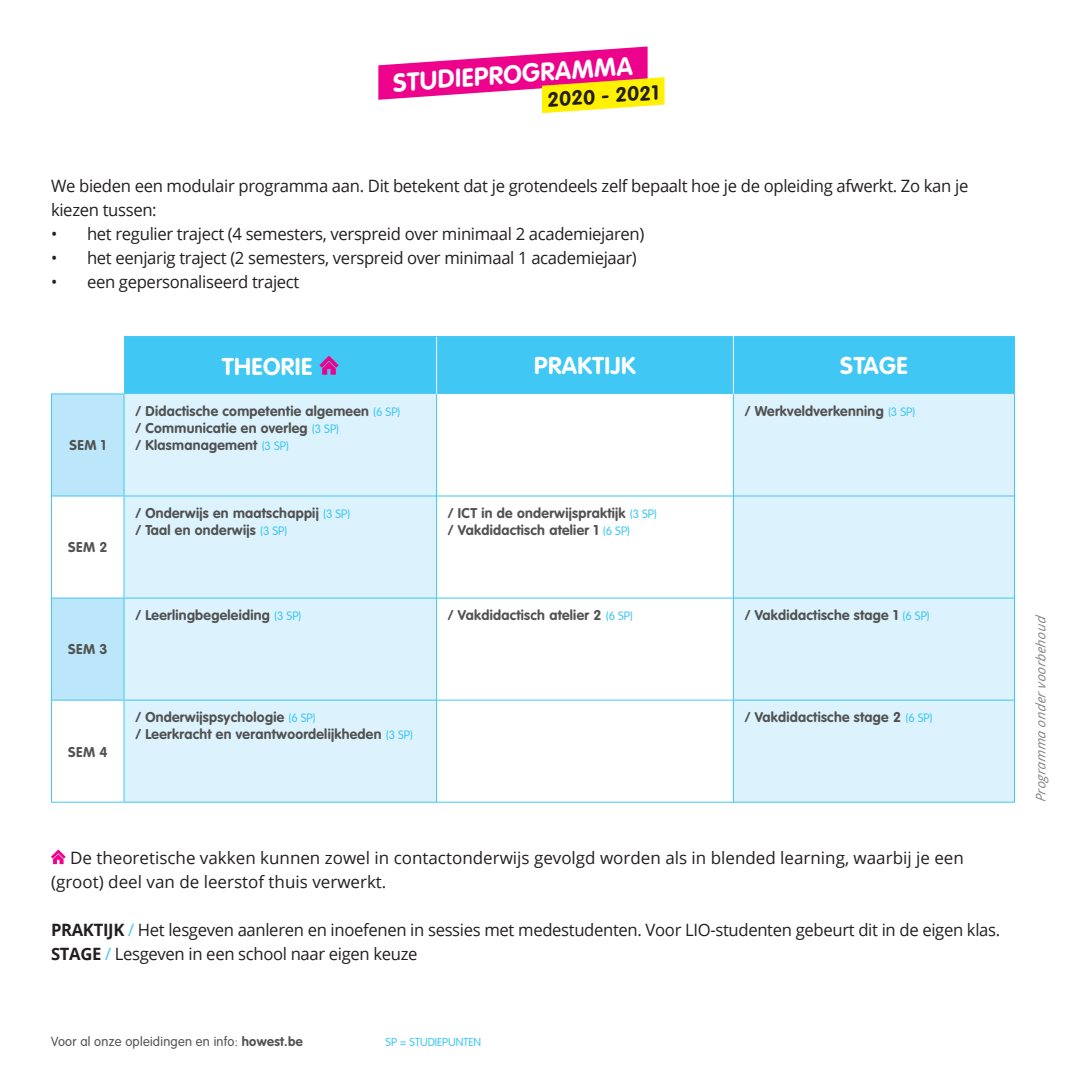
<style>
.page{position:relative;width:1066px;height:1066px;background:#fff}
.page>*{position:absolute;margin:0;border:0;box-sizing:border-box;transform-origin:0 0}
.t1{font:700 25.4px "VAG Rounded Std";color:#fff}
.t2{font:700 24px "VAG Rounded Std";letter-spacing:.02em;color:#fff}
.t3{font:700 20.2px "VAG Rounded Std";color:#231f20}
.t4{font:17px/24px "Open Sans";letter-spacing:-.02em;color:#231f20}
.t5{font:17px/24px "Open Sans";color:#231f20}
.t6{font:700 14px/16.8px "VAG Rounded Std";letter-spacing:.02em;color:#515251}
.t7{font:300 13px "VAG Rounded Std";letter-spacing:.02em;color:#515251}
.t8{font:italic 13px "Open Sans";color:#808285}
.t9{font:300 11.4px "VAG Rounded Std";color:#40c7f4}
.s1{font-weight:300;font-size:12px;color:#40c7f4}
.s2{font-weight:700}
.s3{color:#40c7f4}
</style>
<div class="page">
<div style="left:124px;top:337px;width:890px;height:57px;background:#40c7f4"></div>
<svg style="left:52px;top:394px;width:72px;height:306px"></svg>
<svg style="left:125px;top:394px;width:889px;height:408px;fill:#dcf2fc"></svg>
<hr style="left:52px;top:802px;width:72px;height:1px;background:#40c7f4">
<hr style="left:125px;top:802px;width:311px;height:1px;background:#40c7f4">
<hr style="left:734px;top:336px;width:280px;height:1px;background:#40c7f4">
<hr style="left:436px;top:337px;width:1px;height:57px;background:#fff">
<hr style="left:51px;top:598px;width:1px;height:102px;background:#40c7f4">
<hr style="left:124px;top:598px;width:1px;height:102px;background:#40c7f4">
<hr style="left:436px;top:700px;width:1px;height:103px;background:#40c7f4">
<hr style="left:1014px;top:598px;width:1px;height:102px;background:#40c7f4">
<hr style="left:733px;top:700px;width:1px;height:103px;background:#40c7f4">
<hr style="left:124px;top:336px;width:313px;height:1px;background:#40c7f4">
<hr style="left:437px;top:336px;width:296px;height:1px;background:#40c7f4">
<hr style="left:733px;top:336px;width:1px;height:58px;background:#fff">
<hr style="left:51px;top:393px;width:1px;height:103px;background:#40c7f4">
<hr style="left:52px;top:495px;width:72px;height:1px;background:#40c7f4">
<hr style="left:52px;top:597px;width:72px;height:1px;background:#40c7f4">
<hr style="left:51px;top:496px;width:1px;height:102px;background:#40c7f4">
<hr style="left:52px;top:700px;width:72px;height:1px;background:#40c7f4">
<hr style="left:51px;top:700px;width:1px;height:103px;background:#40c7f4">
<hr style="left:1014px;top:394px;width:1px;height:102px;background:#40c7f4">
<hr style="left:124px;top:496px;width:1px;height:102px;background:#40c7f4">
<hr style="left:125px;top:597px;width:311px;height:1px;background:#40c7f4">
<hr style="left:436px;top:496px;width:1px;height:102px;background:#40c7f4">
<hr style="left:436px;top:598px;width:1px;height:102px;background:#40c7f4">
<hr style="left:437px;top:700px;width:296px;height:1px;background:#40c7f4">
<hr style="left:734px;top:495px;width:280px;height:1px;background:#40c7f4">
<hr style="left:734px;top:597px;width:280px;height:1px;background:#40c7f4">
<hr style="left:733px;top:496px;width:1px;height:102px;background:#40c7f4">
<hr style="left:733px;top:598px;width:1px;height:102px;background:#40c7f4">
<hr style="left:1014px;top:496px;width:1px;height:102px;background:#40c7f4">
<hr style="left:125px;top:700px;width:311px;height:1px;background:#40c7f4">
<hr style="left:124px;top:700px;width:1px;height:103px;background:#40c7f4">
<hr style="left:437px;top:802px;width:296px;height:1px;background:#40c7f4">
<hr style="left:124px;top:393px;width:1px;height:103px;background:#40c7f4">
<hr style="left:125px;top:495px;width:311px;height:1px;background:#40c7f4">
<hr style="left:436px;top:394px;width:1px;height:102px;background:#40c7f4">
<hr style="left:733px;top:394px;width:1px;height:102px;background:#40c7f4">
<hr style="left:437px;top:495px;width:296px;height:1px;background:#40c7f4">
<hr style="left:437px;top:597px;width:296px;height:1px;background:#40c7f4">
<hr style="left:734px;top:700px;width:280px;height:1px;background:#40c7f4">
<hr style="left:1014px;top:700px;width:1px;height:103px;background:#40c7f4">
<hr style="left:52px;top:393px;width:72px;height:1px;background:#40c7f4">
<hr style="left:734px;top:802px;width:280px;height:1px;background:#40c7f4">
<hr style="left:1014px;top:336px;width:1px;height:58px;background:#40c7f4">
<svg style="left:319px;top:356px;width:19px;height:19px"></svg>
<svg style="left:51px;top:849px;width:15px;height:15px"></svg>
<svg style="left:378px;top:46px;width:287px;height:68px"></svg>
<h1 class="t1" style="left:391px;top:68px;width:242px;rotate:-4deg">STUDIEPROGRAMMA</h1>
<p class="t3" style="left:546px;top:88px;width:113px;rotate:-4deg">2020 - 2021</p>
<p class="t4" style="left:51px;top:173px;width:919px">We bieden een modulair programma aan. Dit betekent dat je grotendeels zelf bepaalt hoe je de opleiding afwerkt. Zo kan je kiezen tussen:</p>
<p class="t4" style="left:51px;top:221px;width:595px">• het regulier traject (4 semesters, verspreid over minimaal 2 academiejaren)</p>
<p class="t4" style="left:51px;top:245px;width:587px">• het eenjarig traject (2 semesters, verspreid over minimaal 1 academiejaar)</p>
<p class="t4" style="left:51px;top:269px;width:250px">• een gepersonaliseerd traject</p>
<p class="t6" style="left:69px;top:437px;width:38px">SEM 1</p>
<p class="t6" style="left:68px;top:540px;width:41px">SEM 2</p>
<p class="t6" style="left:68px;top:642px;width:41px">SEM 3</p>
<p class="t6" style="left:68px;top:744px;width:41px">SEM 4</p>
<h2 class="t2" style="left:222px;top:352px;width:91px">THEORIE</h2>
<h2 class="t2" style="left:534px;top:352px;width:103px">PRAKTIJK</h2>
<h2 class="t2" style="left:840px;top:352px;width:69px">STAGE</h2>
<p class="t6" style="left:135px;top:403px;width:267px">/ Didactische competentie algemeen <span class="s1">(6 SP) </span>/ Communicatie en overleg <span class="s1">(3 SP)<br></span>/ Klasmanagement <span class="s1">(3 SP)</span></p>
<p class="t6" style="left:745px;top:403px;width:172px">/ Werkveldverkenning <span class="s1">(3 SP)</span></p>
<p class="t6" style="left:135px;top:505px;width:216px">/ Onderwijs en maatschappij <span class="s1">(3 SP) </span>/ Taal en onderwijs <span class="s1">(3 SP)</span></p>
<p class="t6" style="left:448px;top:505px;width:211px">/ ICT in de onderwijspraktijk <span class="s1">(3 SP) </span>/ Vakdidactisch atelier 1 <span class="s1">(6 SP)</span></p>
<p class="t6" style="left:135px;top:607px;width:168px">/ Leerlingbegeleiding <span class="s1">(3 SP)</span></p>
<p class="t6" style="left:448px;top:607px;width:187px">/ Vakdidactisch atelier 2 <span class="s1">(6 SP)</span></p>
<p class="t6" style="left:745px;top:607px;width:187px">/ Vakdidactische stage 1 <span class="s1">(6 SP)</span></p>
<p class="t6" style="left:135px;top:709px;width:279px">/ Onderwijspsychologie <span class="s1">(6 SP)<br></span>/ Leerkracht en verantwoordelijkheden <span class="s1">(3 SP)</span></p>
<p class="t6" style="left:745px;top:709px;width:189px">/ Vakdidactische stage 2 <span class="s1">(6 SP)</span></p>
<p class="t5" style="left:51px;top:845px;width:914px;text-indent:19px">De theoretische vakken kunnen zowel in contactonderwijs gevolgd worden als in blended learning, waarbij je een (groot) deel van de leerstof thuis verwerkt.</p>
<p class="t4" style="left:51px;top:917px;width:951px"><span class="s2">PRAKTIJK</span> <span class="s3">/</span> Het lesgeven aanleren en inoefenen in sessies met medestudenten. Voor LIO-studenten gebeurt dit in de eigen klas.<br><span class="s2">STAGE</span> <span class="s3">/</span> Lesgeven in een school naar eigen keuze</p>
<p class="t7" style="left:51px;top:1034px;width:253px">Voor al onze opleidingen en info: <span class="s2">howest.be</span></p>
<p class="t9" style="left:386px;top:1036px;width:97px">SP = STUDIEPUNTEN</p>
<p class="t8" style="left:1032px;top:802px;width:190px;rotate:-90deg">Programma onder voorbehoud</p>
</div>
